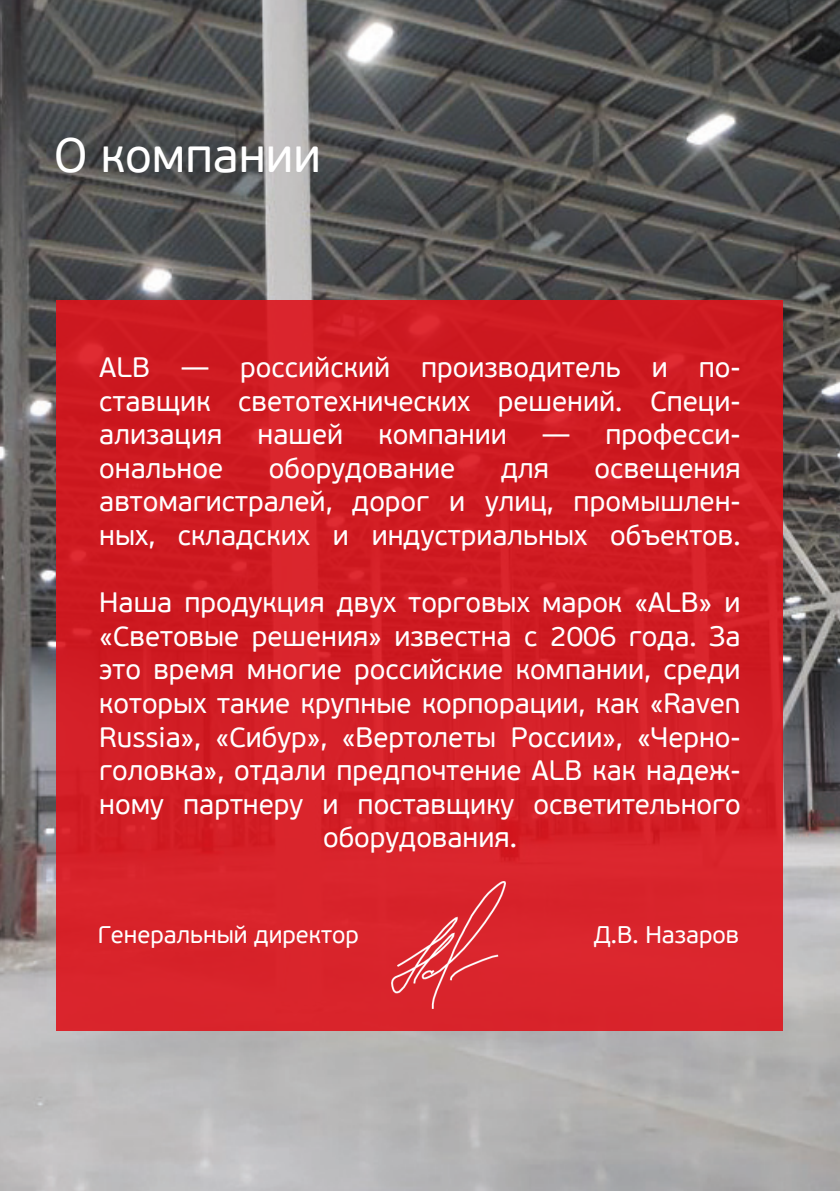
<style>
.page{position:relative;width:840px;height:1191px;background:#fff}
.page>*{position:absolute;margin:0;border:0;box-sizing:border-box;transform-origin:0 0}
.t1{font:48px "PF Beau Sans Pro";color:#fff}
.t2{font:28px/33.6px "PF Beau Sans Pro";color:#fff;text-align:justify}
.t3{font:24px "PF Beau Sans Pro";color:#fff}
</style>
<div class="page">
<img style="left:0;top:0;width:839px;height:1191px">
<div style="left:57px;top:300px;width:725px;height:731px;background:#d21d25"></div>
<img style="left:391px;top:882px;width:114px;height:126px">
<p class="t1" style="left:54px;top:128px;width:268px">О компании</p>
<p class="t2" style="left:99px;top:351px;width:642px">ALB — российский производитель и по&shy;ставщик светотехнических решений. Специ&shy;ализация</p>
<p class="t2" style="left:257px;top:418px;width:87px">нашей</p>
<p class="t2" style="left:378px;top:418px;width:130px">компании</p>
<p class="t2" style="left:542px;top:418px;width:200px">— професси-</p>
<p class="t2" style="left:99px;top:452px;width:125px">ональное</p>
<p class="t2" style="left:269px;top:452px;width:188px">оборудование</p>
<p class="t2" style="left:500px;top:452px;width:49px">для</p>
<p class="t2" style="left:99px;top:452px;width:642px;text-indent:495px">освещения автомагистралей, дорог и улиц, промышлен&shy;ных, складских и индустриальных объектов.</p>
<p class="t2" style="left:99px;top:586px;width:642px;text-align:center">Наша продукция двух торговых марок «АLB» и «Световые решения» известна с 2006 года. За это время многие российские компании, среди которых такие крупные корпорации, как «Raven Russia», «Сибур», «Вертолеты России», «Черно&shy;головка», отдали предпочтение ALB как надеж&shy;ному партнеру и поставщику осветительного оборудования.</p>
<p class="t3" style="left:98px;top:921px;width:262px">Генеральный директор</p>
<p class="t3" style="left:593px;top:921px;width:147px">Д.В. Назаров</p>
</div>
